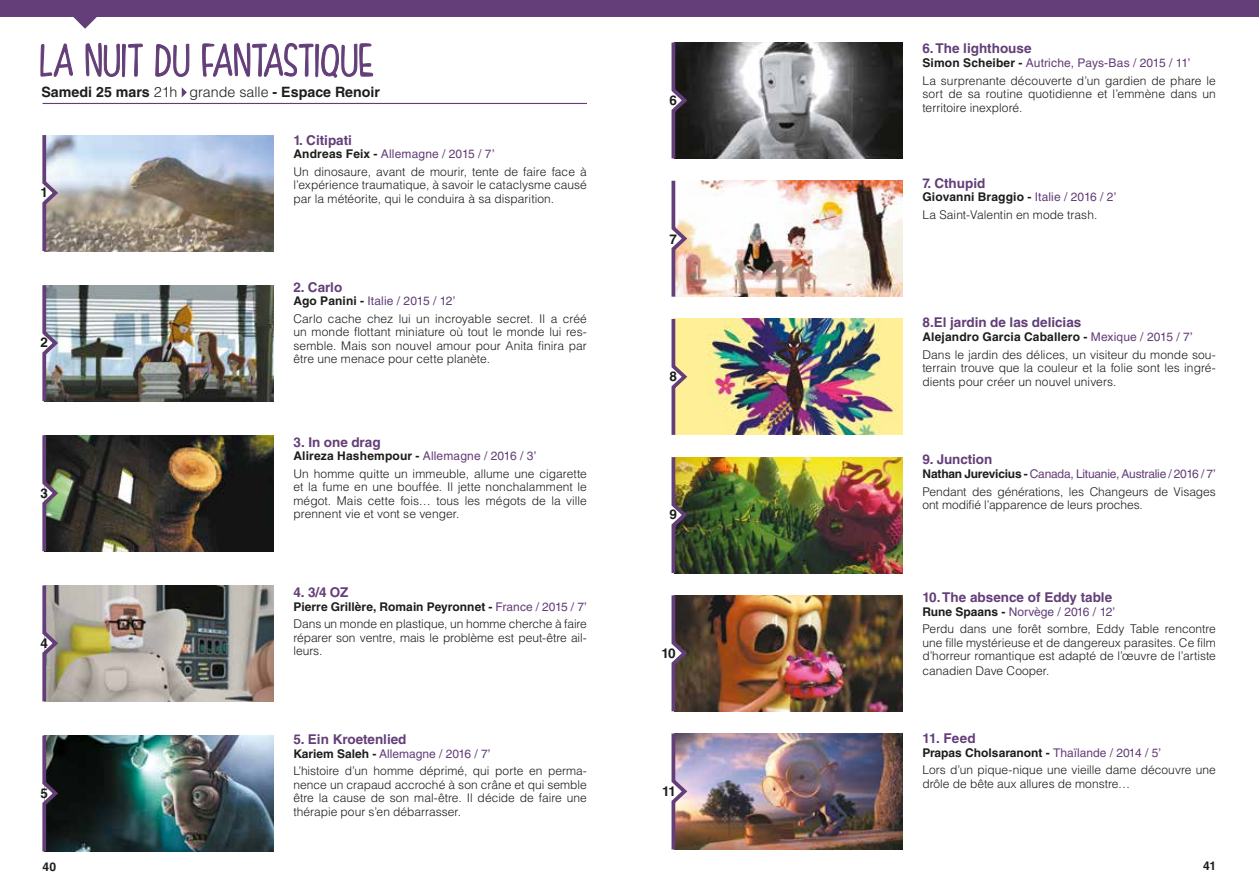
<style>
.page{position:relative;width:1259px;height:893px;background:#fff}
.page>*{position:absolute;margin:0;border:0;box-sizing:border-box;transform-origin:0 0}
.t1{font:700 14.25px "Helvetica LT Std";color:#1d1d1b}
.t2{font:700 13.5px "Helvetica LT Std";color:#633e78}
.t3{font:700 13.5px "Helvetica LT Std";color:#1d1d1b}
.t4{font:300 12px/17.7px "Helvetica LT Std";color:#1d1d1b}
.t5{font:700 12px "Helvetica LT Std";color:#1d1d1b}
.s1{font-weight:300}
.s2{font-weight:700}
.s3{font-weight:400;color:#633e78}
</style>
<div class="page">
<div style="left:0;top:0;width:1259px;height:17px;background:#633e78"></div>
<svg style="left:73px;top:17px;width:24px;height:12px"></svg>
<svg style="left:182px;top:87px;width:5px;height:10px"></svg>
<svg style="left:41px;top:43px;width:332px;height:35px"></svg>
<img style="left:690px;top:43px;width:212px;height:115px">
<svg style="left:671px;top:42px;width:19px;height:117px;background:#38313a"></svg>
<img style="left:690px;top:181px;width:212px;height:116px">
<svg style="left:671px;top:180px;width:19px;height:117px"></svg>
<img style="left:690px;top:319px;width:212px;height:116px">
<svg style="left:671px;top:318px;width:19px;height:117px;background:#ddca98"></svg>
<img style="left:690px;top:457px;width:212px;height:116px">
<img style="left:671px;top:457px;width:19px;height:117px">
<img style="left:690px;top:595px;width:212px;height:116px">
<svg style="left:671px;top:595px;width:19px;height:117px;background:#544449"></svg>
<img style="left:690px;top:733px;width:212px;height:116px">
<svg style="left:671px;top:733px;width:19px;height:117px;background:#a38893"></svg>
<img style="left:61px;top:135px;width:213px;height:116px">
<svg style="left:42px;top:135px;width:19px;height:117px;background:#a89fab"></svg>
<img style="left:61px;top:285px;width:213px;height:116px">
<svg style="left:42px;top:285px;width:19px;height:117px;background:#9695a3"></svg>
<img style="left:61px;top:435px;width:213px;height:116px">
<svg style="left:42px;top:435px;width:19px;height:117px;background:#525352"></svg>
<img style="left:61px;top:586px;width:213px;height:115px">
<svg style="left:42px;top:585px;width:19px;height:117px;background:#988e91"></svg>
<img style="left:61px;top:735px;width:213px;height:116px">
<svg style="left:42px;top:735px;width:19px;height:117px;background:#36333e"></svg>
<hr style="left:43px;top:103px;width:544px;height:1px;background:#633e78">
<p class="t1" style="left:41px;top:83px;width:340px">Samedi 25 mars <span class="s1">21h grande salle</span> - Espace Renoir</p>
<p class="t2" style="left:293px;top:132px;width:60px">1. Citipati</p>
<p class="t4" style="left:293px;top:145px;width:295px"><span class="s2">Andreas Feix -</span> <span class="s3">Allemagne / 2015 / 7’<br></span>Un dinosaure, avant de mourir, tente de faire face à</p>
<p class="t4" style="left:293px;top:178px;width:295px;line-height:13.5px">l’expérience traumatique, à savoir le cataclysme causé par la météorite, qui le conduira à sa disparition.</p>
<p class="t3" style="left:40px;top:184px;width:9px">1</p>
<p class="t3" style="left:40px;top:334px;width:9px">2</p>
<p class="t3" style="left:40px;top:485px;width:9px">3</p>
<p class="t3" style="left:40px;top:635px;width:9px">4</p>
<p class="t3" style="left:40px;top:785px;width:9px">5</p>
<p class="t2" style="left:293px;top:279px;width:50px">2. Carlo</p>
<p class="t4" style="left:293px;top:292px;width:295px"><span class="s2">Ago Panini -</span> <span class="s3">Italie / 2015 / 12’<br></span>Carlo cache chez lui un incroyable secret. Il a créé</p>
<p class="t4" style="left:293px;top:325px;width:295px;line-height:13.5px;text-align:justify">un monde flottant miniature où tout le monde lui res&shy;semble. Mais son nouvel amour pour Anita finira par être une menace pour cette planète.</p>
<p class="t2" style="left:293px;top:433px;width:89px">3. In one drag</p>
<p class="t4" style="left:293px;top:447px;width:295px"><span class="s2">Alireza Hashempour -</span> <span class="s3">Allemagne / 2016 / 3’<br></span>Un homme quitte un immeuble, allume une cigarette</p>
<p class="t4" style="left:293px;top:480px;width:295px;line-height:13.5px;text-align:justify">et la fume en une bouffée. Il jette nonchalamment le mégot. Mais cette fois… tous les mégots de la ville prennent vie et vont se venger.</p>
<p class="t2" style="left:293px;top:584px;width:56px">4. 3/4 OZ</p>
<p class="t4" style="left:293px;top:597px;width:295px"><span class="s2">Pierre Grillère, Romain Peyronnet -</span> <span class="s3">France / 2015 / 7’<br></span>Dans un monde en plastique, un homme cherche à faire</p>
<p class="t4" style="left:293px;top:631px;width:295px;line-height:13.5px">réparer son ventre, mais le problème est peut-être ail&shy;leurs.</p>
<p class="t2" style="left:293px;top:731px;width:115px">5. Ein Kroetenlied</p>
<p class="t4" style="left:293px;top:744px;width:295px"><span class="s2">Kariem Saleh -</span> <span class="s3">Allemagne / 2016 / 7’<br></span>L’histoire d’un homme déprimé, qui porte en perma-</p>
<p class="t4" style="left:293px;top:778px;width:295px;line-height:13.5px;text-align:justify">nence un crapaud accroché à son crâne et qui semble être la cause de son mal-être. Il décide de faire une thérapie pour s’en débarrasser.</p>
<p class="t3" style="left:669px;top:92px;width:9px">6</p>
<p class="t3" style="left:669px;top:231px;width:9px">7</p>
<p class="t3" style="left:669px;top:368px;width:9px">8</p>
<p class="t3" style="left:669px;top:506px;width:9px">9</p>
<p class="t3" style="left:661px;top:644px;width:16px">10</p>
<p class="t3" style="left:662px;top:783px;width:15px">11</p>
<p class="t2" style="left:922px;top:40px;width:111px">6. The lighthouse</p>
<p class="t4" style="left:922px;top:54px;width:295px"><span class="s2">Simon Scheiber -</span> <span class="s3">Autriche, Pays-Bas / 2015 / 11’<br></span>La surprenante découverte d’un gardien de phare le</p>
<p class="t4" style="left:922px;top:87px;width:295px;line-height:13.5px">sort de sa routine quotidienne et l’emmène dans un territoire inexploré.</p>
<p class="t2" style="left:922px;top:175px;width:64px">7. Cthupid</p>
<p class="t4" style="left:922px;top:188px;width:196px"><span class="s2">Giovanni Braggio -</span> <span class="s3">Italie / 2016 / 2’<br></span>La Saint-Valentin en mode trash.</p>
<p class="t2" style="left:922px;top:314px;width:160px">8.El jardin de las delicias</p>
<p class="t4" style="left:922px;top:328px;width:295px"><span class="s2">Alejandro Garcia Caballero -</span> <span class="s3">Mexique / 2015 / 7’<br></span>Dans le jardin des délices, un visiteur du monde sou-</p>
<p class="t4" style="left:922px;top:361px;width:295px;line-height:13.5px">terrain trouve que la couleur et la folie sont les ingré&shy;dients pour créer un nouvel univers.</p>
<p class="t2" style="left:922px;top:451px;width:71px">9. Junction</p>
<p class="t4" style="left:922px;top:465px;width:295px"><span class="s2">Nathan Jurevicius -</span> <span class="s3">Canada, Lituanie, Australie / 2016 / 7’<br></span>Pendant des générations, les Changeurs de Visages</p>
<p class="t4" style="left:922px;top:496px;width:222px">ont modifié l’apparence de leurs proches.</p>
<p class="t2" style="left:922px;top:589px;width:191px">10. The absence of Eddy table</p>
<p class="t4" style="left:922px;top:602px;width:295px"><span class="s2">Rune Spaans -</span> <span class="s3">Norvège / 2016 / 12’<br></span>Perdu dans une forêt sombre, Eddy Table rencontre</p>
<p class="t4" style="left:922px;top:636px;width:295px;line-height:13.5px">une fille mystérieuse et de dangereux parasites. Ce film d’horreur romantique est adapté de l’œuvre de l’artiste</p>
<p class="t4" style="left:922px;top:662px;width:129px">canadien Dave Cooper.</p>
<p class="t2" style="left:922px;top:730px;width:55px">11. Feed</p>
<p class="t4" style="left:922px;top:743px;width:295px"><span class="s2">Prapas Cholsaranont -</span> <span class="s3">Thaïlande / 2014 / 5’<br></span>Lors d’un pique-nique une vieille dame découvre une</p>
<p class="t4" style="left:922px;top:774px;width:209px">drôle de bête aux allures de monstre…</p>
<p class="t5" style="left:43px;top:859px;width:15px">40</p>
<p class="t5" style="left:1203px;top:859px;width:15px">41</p>
</div>
